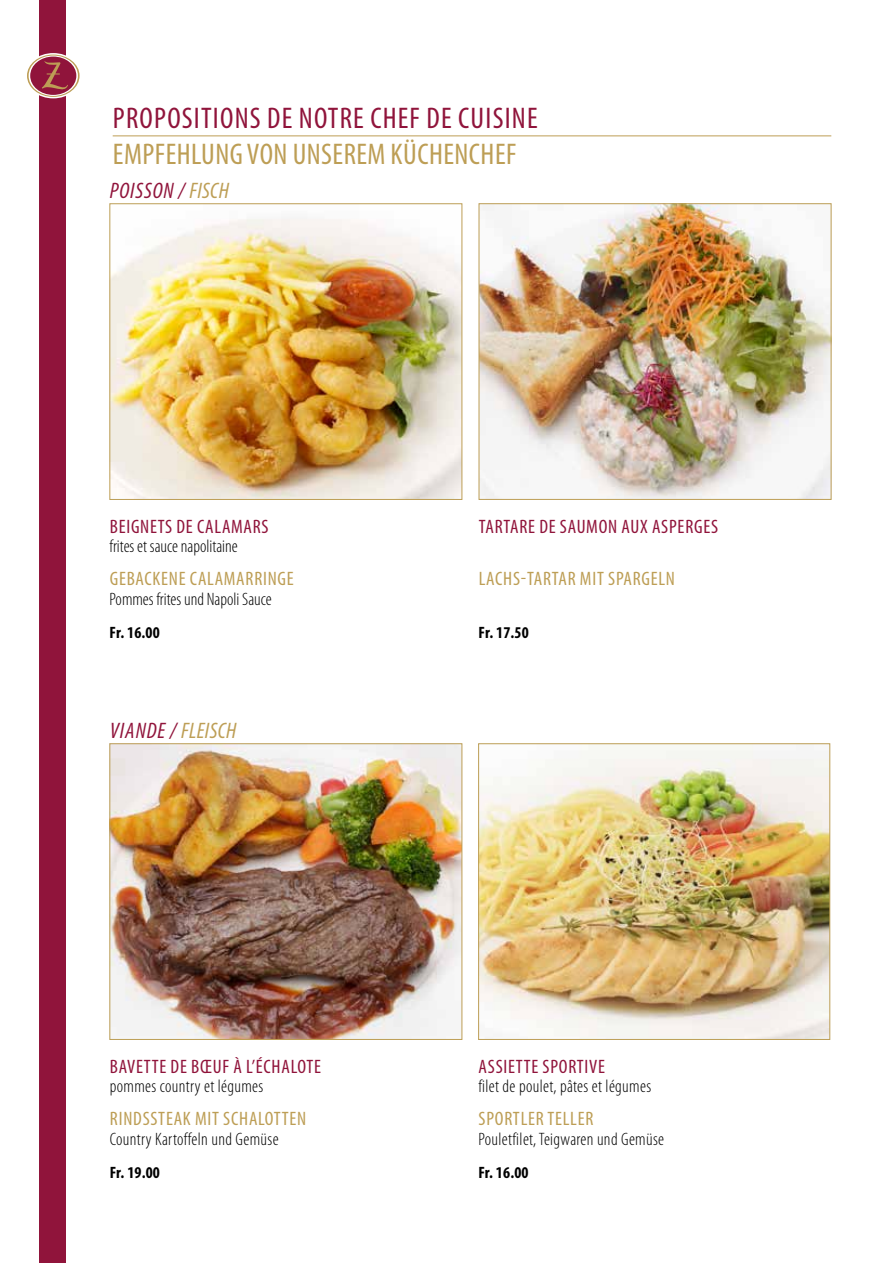
<style>
.page{position:relative;width:893px;height:1263px;background:#fff}
.page>*{position:absolute;margin:0;border:0;box-sizing:border-box;transform-origin:0 0}
.t1{font:condensed 30px "Myriad Pro";letter-spacing:.04em;color:#90143b}
.t2{font:condensed 30px "Myriad Pro";letter-spacing:.015em;color:#bd9e55}
.t3{font:italic condensed 22.5px "Myriad Pro";letter-spacing:.015em;color:#90143b}
.t4{font:italic condensed 22.5px "Myriad Pro";letter-spacing:.04em;color:#90143b}
.t5{font:condensed 19.5px "Myriad Pro";letter-spacing:.04em;color:#90143b}
.t6{font:condensed 19.5px "Myriad Pro";letter-spacing:.04em;color:#bd9e55}
.t7{font:300 condensed 18px "Myriad Pro";letter-spacing:.02em;color:#000}
.t8{font:300 condensed 18px "Myriad Pro";color:#000}
.t9{font:700 condensed 16.5px "Myriad Pro";letter-spacing:.01em;color:#000}
.s1{color:#bd9e55}
</style>
<div class="page">
<div style="left:40px;top:0;width:26px;height:1263px;background:#90143b"></div>
<svg style="left:27px;top:52px;width:53px;height:48px"></svg>
<hr style="left:113px;top:135px;width:718px;height:1px;background:#bd9e55">
<img style="left:112px;top:745px;width:348px;height:293px">
<div style="left:110px;top:743px;width:352px;height:297px;border:1px solid #bd9e55"></div>
<img style="left:480px;top:745px;width:348px;height:293px">
<div style="left:478px;top:743px;width:352px;height:297px;border:1px solid #bd9e55"></div>
<img style="left:481px;top:205px;width:348px;height:293px">
<div style="left:479px;top:203px;width:352px;height:297px;border:1px solid #bd9e55"></div>
<img style="left:112px;top:218px;width:348px;height:280px">
<div style="left:110px;top:204px;width:352px;height:296px;border:1px solid #bd9e55"></div>
<h1 class="t1" style="left:113px;top:100px;width:426px">PROPOSITIONS DE NOTRE CHEF DE CUISINE</h1>
<h1 class="t2" style="left:113px;top:136px;width:405px">EMPFEHLUNG VON UNSEREM KÜCHENCHEF</h1>
<p class="t4" style="left:110px;top:177px;width:121px">POISSON / <span class="s1">FISCH</span></p>
<p class="t5" style="left:110px;top:514px;width:160px">BEIGNETS DE CALAMARS</p>
<p class="t8" style="left:110px;top:537px;width:130px">frites et sauce napolitaine</p>
<p class="t6" style="left:110px;top:567px;width:186px">GEBACKENE CALAMARRINGE</p>
<p class="t8" style="left:110px;top:589px;width:164px">Pommes frites und Napoli Sauce</p>
<p class="t9" style="left:110px;top:622px;width:52px">Fr. 16.00</p>
<p class="t3" style="left:110px;top:717px;width:128px">VIANDE / <span class="s1">FLEISCH</span></p>
<p class="t5" style="left:110px;top:1054px;width:212px">BAVETTE DE BŒUF À L’ÉCHALOTE</p>
<p class="t7" style="left:110px;top:1077px;width:155px">pommes country et légumes</p>
<p class="t6" style="left:110px;top:1107px;width:198px">RINDSSTEAK MIT SCHALOTTEN</p>
<p class="t7" style="left:110px;top:1129px;width:170px">Country Kartoffeln und Gemüse</p>
<p class="t9" style="left:110px;top:1162px;width:52px">Fr. 19.00</p>
<p class="t5" style="left:479px;top:514px;width:241px">TARTARE DE SAUMON AUX ASPERGES</p>
<p class="t6" style="left:479px;top:567px;width:198px">LACHS-TARTAR MIT SPARGELN</p>
<p class="t9" style="left:479px;top:622px;width:52px">Fr. 17.50</p>
<p class="t5" style="left:479px;top:1054px;width:128px">ASSIETTE SPORTIVE</p>
<p class="t7" style="left:478px;top:1077px;width:174px">filet de poulet, pâtes et légumes</p>
<p class="t6" style="left:479px;top:1107px;width:116px">SPORTLER TELLER</p>
<p class="t7" style="left:478px;top:1129px;width:187px">Pouletfilet, Teigwaren und Gemüse</p>
<p class="t9" style="left:478px;top:1162px;width:52px">Fr. 16.00</p>
</div>
